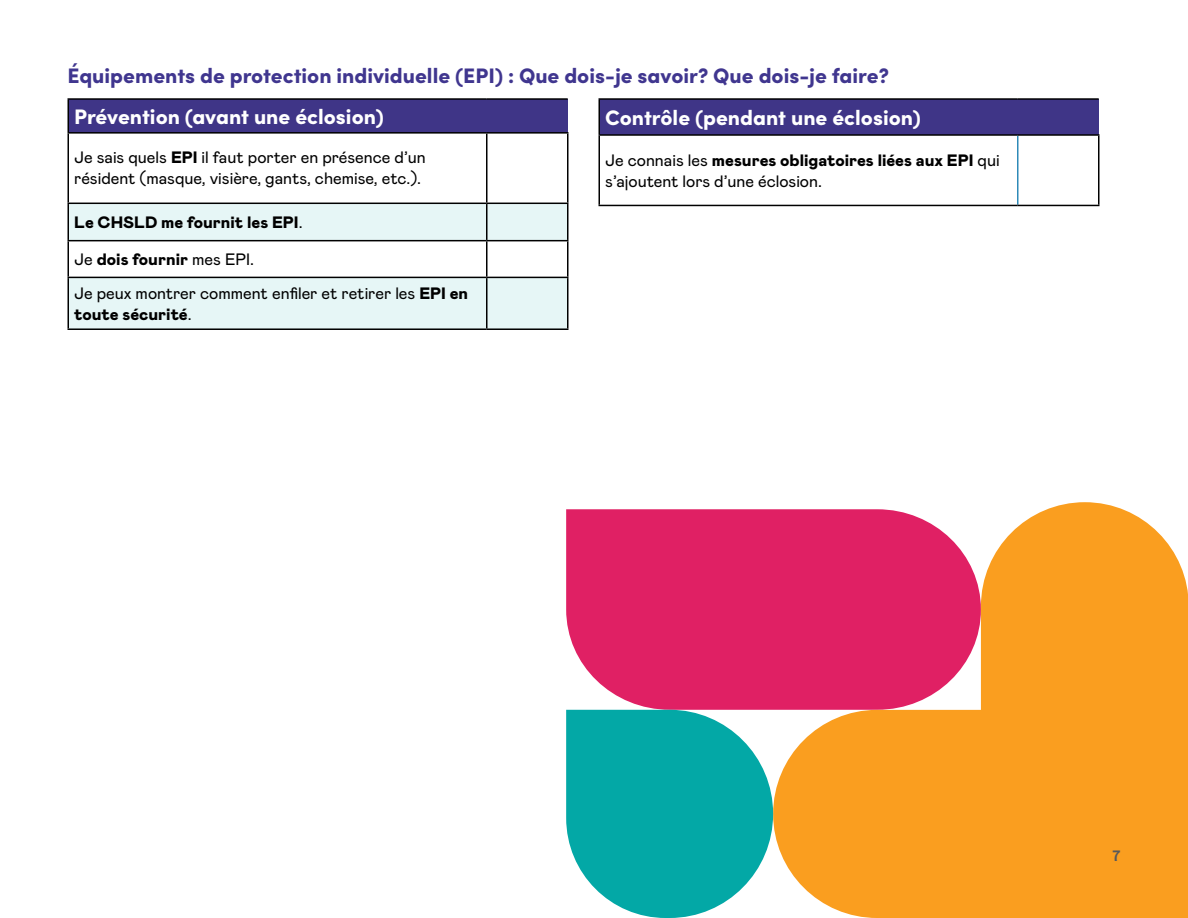
<style>
.page{position:relative;width:1188px;height:918px;background:#fff}
.page>*{position:absolute;margin:0;border:0;box-sizing:border-box;transform-origin:0 0}
.t1{font:900 21px "Sofia Pro";color:#40368f}
.t2{font:900 21px "Sofia Pro";color:#fff}
.t3{font:16.5px/21px "Mabry Pro";color:#000}
.t4{font:900 16.5px "Mabry Pro";color:#000}
.t5{font:700 15px "Mabry Pro";color:#58595b}
.s1{font-weight:900}
.s2{font-weight:400}
</style>
<div class="page">
<div style="left:566px;top:509px;width:207px;height:201px;background:#e02064"></div>
<svg style="left:773px;top:502px;width:415px;height:416px;background:#f48b42"></svg>
<svg style="left:566px;top:710px;width:207px;height:208px"></svg>
<div style="left:68px;top:99px;width:500px;height:34px;background:#3f3587"></div>
<svg style="left:69px;top:204px;width:498px;height:124px;fill:#e6f6f6"></svg>
<hr style="left:68px;top:98px;width:419px;height:2px;background:#000">
<hr style="left:68px;top:100px;width:1px;height:32px;background:#000">
<hr style="left:487px;top:98px;width:81px;height:2px;background:#000">
<hr style="left:68px;top:132px;width:419px;height:2px;background:#000">
<hr style="left:487px;top:132px;width:81px;height:2px;background:#000">
<hr style="left:68px;top:134px;width:1px;height:69px;background:#000">
<hr style="left:486px;top:134px;width:2px;height:69px;background:#000">
<hr style="left:567px;top:134px;width:1px;height:69px;background:#000">
<hr style="left:68px;top:203px;width:419px;height:1px;background:#000">
<hr style="left:68px;top:204px;width:1px;height:36px;background:#000">
<hr style="left:487px;top:203px;width:81px;height:1px;background:#000">
<hr style="left:486px;top:204px;width:2px;height:36px;background:#000">
<hr style="left:567px;top:204px;width:1px;height:36px;background:#000">
<hr style="left:68px;top:240px;width:419px;height:1px;background:#000">
<hr style="left:68px;top:241px;width:1px;height:36px;background:#000">
<hr style="left:487px;top:240px;width:81px;height:1px;background:#000">
<hr style="left:486px;top:241px;width:2px;height:36px;background:#000">
<hr style="left:567px;top:241px;width:1px;height:36px;background:#000">
<hr style="left:68px;top:277px;width:419px;height:1px;background:#000">
<hr style="left:68px;top:278px;width:1px;height:50px;background:#000">
<hr style="left:487px;top:277px;width:81px;height:1px;background:#000">
<hr style="left:486px;top:278px;width:2px;height:50px;background:#000">
<hr style="left:567px;top:278px;width:1px;height:50px;background:#000">
<hr style="left:68px;top:328px;width:419px;height:2px;background:#000">
<hr style="left:487px;top:328px;width:81px;height:2px;background:#000">
<div style="left:599px;top:99px;width:500px;height:36px;background:#3f3587"></div>
<hr style="left:1017px;top:136px;width:1px;height:69px;background:#2e8ab8">
<hr style="left:598px;top:98px;width:420px;height:2px;background:#000">
<hr style="left:598px;top:100px;width:2px;height:34px;background:#000">
<hr style="left:1018px;top:98px;width:81px;height:2px;background:#000">
<hr style="left:598px;top:134px;width:420px;height:2px;background:#000">
<hr style="left:1018px;top:134px;width:82px;height:2px;background:#000">
<hr style="left:598px;top:136px;width:2px;height:69px;background:#000">
<hr style="left:1098px;top:136px;width:2px;height:69px;background:#000">
<hr style="left:598px;top:205px;width:420px;height:1px;background:#000">
<hr style="left:1018px;top:205px;width:82px;height:1px;background:#000">
<p class="t1" style="left:68px;top:59px;width:823px">Équipements de protection individuelle (EPI) : Que dois-je savoir? Que dois-je faire?</p>
<p class="t2" style="left:74px;top:100px;width:311px">Prévention (avant une éclosion)</p>
<p class="t3" style="left:74px;top:146px;width:353px">Je sais quels <span class="s1">EPI</span> il faut porter en présence d’un résident (masque, visière, gants, chemise, etc.).</p>
<p class="t4" style="left:74px;top:210px;width:230px">Le CHSLD me fournit les EPI<span class="s2">.</span></p>
<p class="t3" style="left:74px;top:241px;width:396px;line-height:33.8px">Je <span class="s1">dois fournir</span> mes EPI.<br>Je peux montrer comment enfiler et retirer les <span class="s1">EPI en</span></p>
<p class="t4" style="left:74px;top:302px;width:119px">toute sécurité<span class="s2">.</span></p>
<p class="t2" style="left:605px;top:101px;width:317px">Contrôle (pendant une éclosion)</p>
<p class="t3" style="left:605px;top:148px;width:396px">Je connais les <span class="s1">mesures obligatoires liées aux EPI</span> qui s’ajoutent lors d’une éclosion.</p>
<p class="t5" style="left:1112px;top:845px;width:10px">7</p>
</div>
